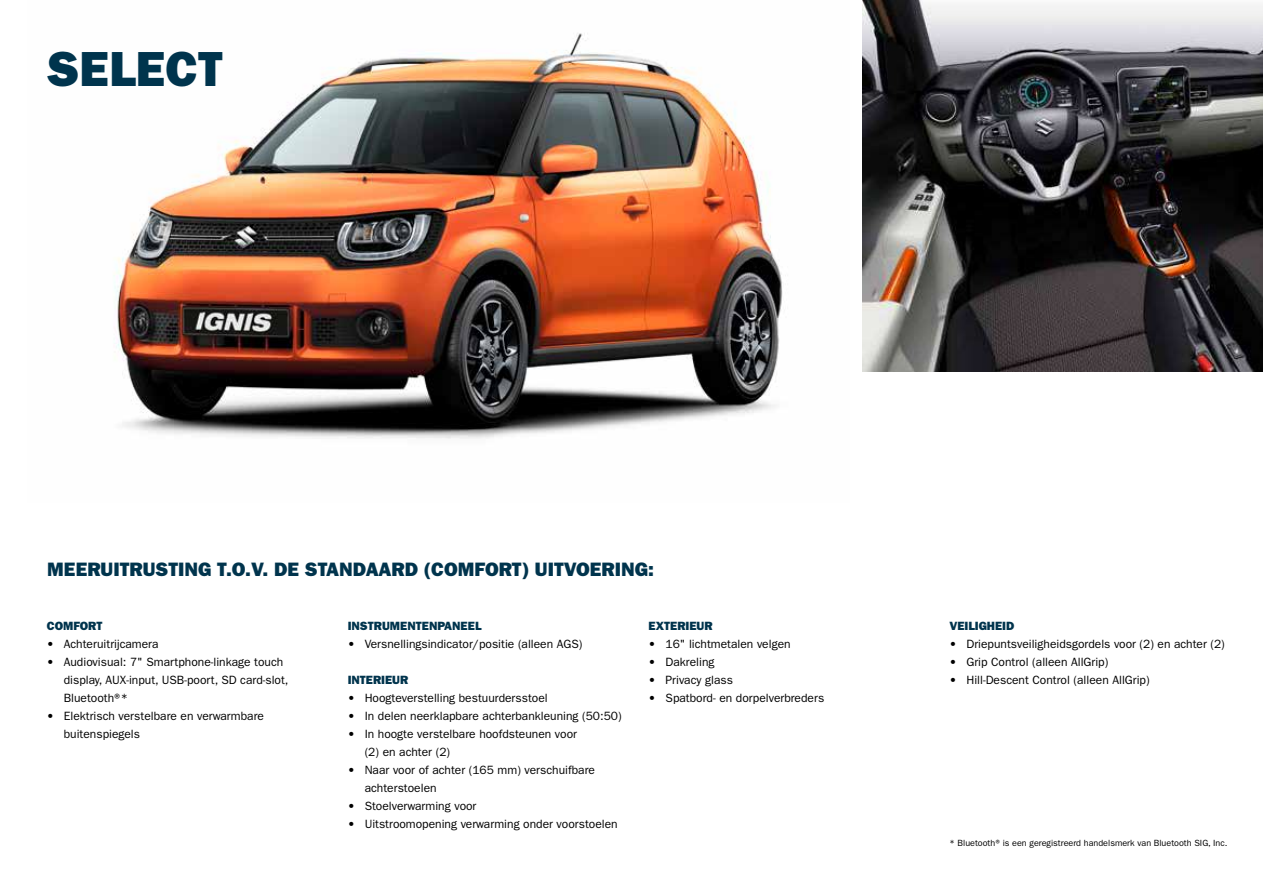
<style>
.page{position:relative;width:1263px;height:893px;background:#fff}
.page>*{position:absolute;margin:0;border:0;box-sizing:border-box;transform-origin:0 0}
.t1{font:49.5px "ITC Franklin Gothic Std Hvy";color:#00344d}
.t2{font:19.5px "ITC Franklin Gothic Std Hvy";color:#00344d}
.t3{font:12px/18px "ITC Franklin Gothic Std";color:#000}
.t4{font:12px "ITC Franklin Gothic Std Hvy";color:#00344d}
.t5{font:9px "ITC Franklin Gothic Std";color:#000}
.s1{font-family:"ITC Franklin Gothic Std Hvy"}
</style>
<div class="page">
<img style="left:114px;top:33px;width:669px;height:406px">
<img style="left:862px;top:0;width:401px;height:372px">
<h1 class="t1" style="left:47px;top:39px;width:178px">SELECT</h1>
<h2 class="t2" style="left:47px;top:558px;width:608px">MEERUITRUSTING T.O.V. DE STANDAARD (COMFORT) UITVOERING:</h2>
<p class="t4" style="left:47px;top:619px;width:57px">COMFORT</p>
<p class="t3" style="left:47px;top:635px;width:113px"><span class="s1">•</span> Achteruitrijcamera</p>
<p class="t3" style="left:64px;top:653px;width:226px;text-indent:-17px"><span class="s1">•</span> Audiovisual: 7" Smartphone-linkage touch display, AUX-input, USB-poort, SD card-slot,<br>Bluetooth®*</p>
<p class="t3" style="left:64px;top:707px;width:202px;text-indent:-17px"><span class="s1">•</span> Elektrisch verstelbare en verwarmbare buitenspiegels</p>
<p class="t4" style="left:348px;top:619px;width:135px">INSTRUMENTENPANEEL</p>
<p class="t3" style="left:348px;top:635px;width:236px"><span class="s1">•</span> Versnellingsindicator/positie (alleen AGS)</p>
<p class="t4" style="left:348px;top:673px;width:62px">INTERIEUR</p>
<p class="t3" style="left:348px;top:689px;width:202px"><span class="s1">•</span> Hoogteverstelling bestuurdersstoel</p>
<p class="t3" style="left:348px;top:707px;width:276px"><span class="s1">•</span> In delen neerklapbare achterbankleuning (50:50)</p>
<p class="t3" style="left:365px;top:725px;width:214px;text-indent:-17px"><span class="s1">•</span> In hoogte verstelbare hoofdsteunen voor (2) en achter (2)</p>
<p class="t3" style="left:365px;top:761px;width:232px;text-indent:-17px"><span class="s1">•</span> Naar voor of achter (165 mm) verschuifbare achterstoelen</p>
<p class="t3" style="left:348px;top:797px;width:130px"><span class="s1">•</span> Stoelverwarming voor</p>
<p class="t3" style="left:348px;top:815px;width:272px"><span class="s1">•</span> Uitstroomopening verwarming onder voorstoelen</p>
<p class="t4" style="left:648px;top:619px;width:66px">EXTERIEUR</p>
<p class="t3" style="left:648px;top:635px;width:144px"><span class="s1">•</span> 16" lichtmetalen velgen</p>
<p class="t3" style="left:648px;top:653px;width:67px"><span class="s1">•</span> Dakreling</p>
<p class="t3" style="left:648px;top:671px;width:86px"><span class="s1">•</span> Privacy glass</p>
<p class="t3" style="left:648px;top:689px;width:177px"><span class="s1">•</span> Spatbord- en dorpelverbreders</p>
<p class="t4" style="left:949px;top:619px;width:66px">VEILIGHEID</p>
<p class="t3" style="left:949px;top:635px;width:277px"><span class="s1">•</span> Driepuntsveiligheidsgordels voor (2) en achter (2)</p>
<p class="t3" style="left:949px;top:653px;width:160px"><span class="s1">•</span> Grip Control (alleen AllGrip)</p>
<p class="t3" style="left:949px;top:671px;width:202px"><span class="s1">•</span> Hill-Descent Control (alleen AllGrip)</p>
<p class="t5" style="left:949px;top:838px;width:279px">* Bluetooth® is een geregistreerd handelsmerk van Bluetooth SIG, Inc.</p>
</div>
